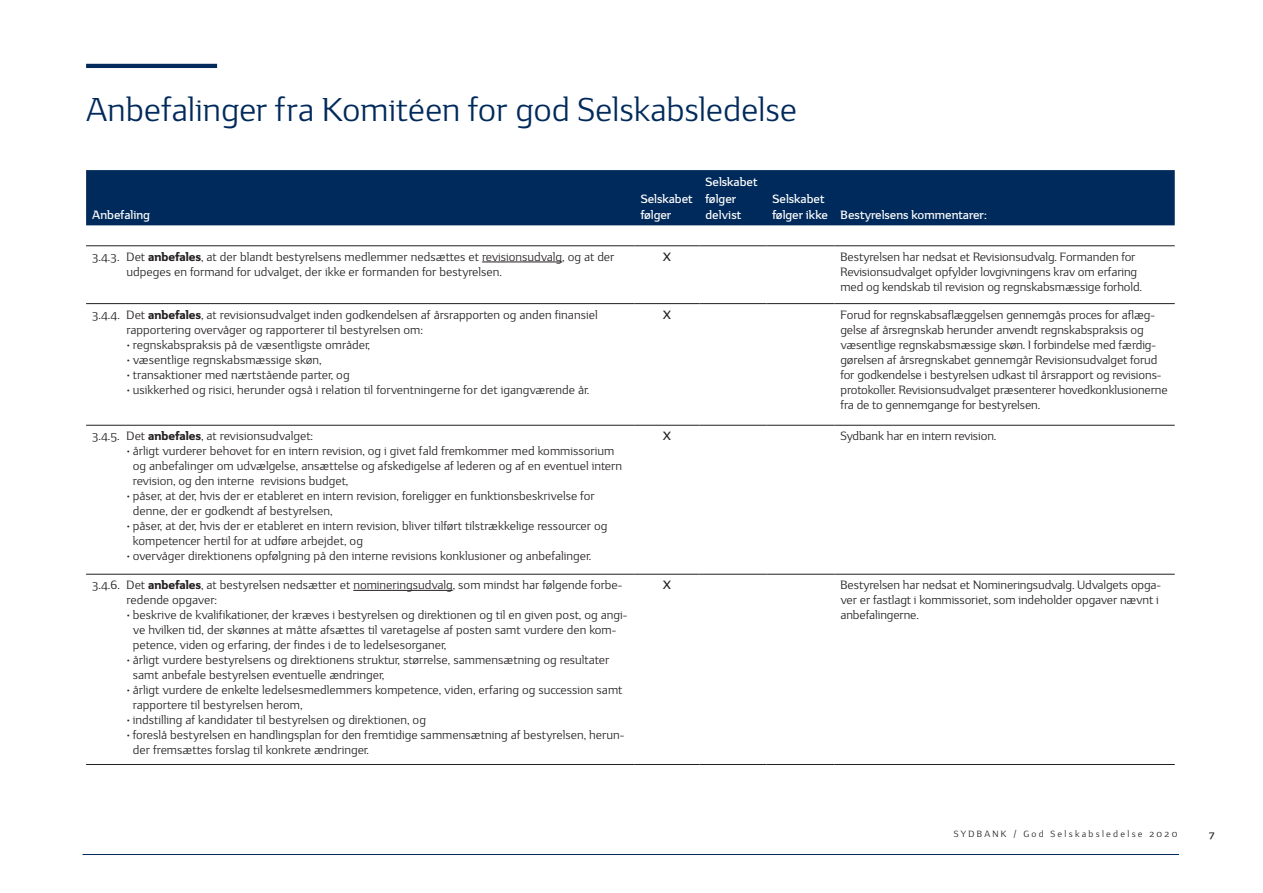
<style>
.page{position:relative;width:1263px;height:893px;background:#fff}
.page>*{position:absolute;margin:0;border:0;box-sizing:border-box;transform-origin:0 0}
.Opslag_overskrift_22{font:33px "Sydbank";letter-spacing:-.005em;color:#002a5b}
.Brødtekst{font:12px/15px "Sydbank";color:#231f20}
.Tabel_overskrift{font:700 12px/16.5px "Sydbank";color:#fff}
.Brødtekst-2{font:700 12px "Sydbank";color:#231f20}
.t1{font:700 9.75px "Sydbank";color:#231f20}
.t2{font:9px "Sydbank";letter-spacing:.25em;color:#231f20}
.s1{font-weight:800}
</style>
<div class="page">
<hr style="left:82px;top:854px;width:1097px;height:1px;background:#002a5b">
<div style="left:86px;top:170px;width:1089px;height:55px;background:#002a5b"></div>
<hr style="left:86px;top:245px;width:549px;height:1px;background:#231f20">
<hr style="left:635px;top:245px;width:64px;height:1px;background:#231f20">
<hr style="left:699px;top:245px;width:67px;height:1px;background:#231f20">
<hr style="left:766px;top:245px;width:68px;height:1px;background:#231f20">
<hr style="left:834px;top:245px;width:341px;height:1px;background:#231f20">
<hr style="left:86px;top:303px;width:549px;height:1px;background:#231f20">
<hr style="left:635px;top:303px;width:64px;height:1px;background:#231f20">
<hr style="left:699px;top:303px;width:67px;height:1px;background:#231f20">
<hr style="left:766px;top:303px;width:68px;height:1px;background:#231f20">
<hr style="left:834px;top:303px;width:341px;height:1px;background:#231f20">
<hr style="left:86px;top:425px;width:549px;height:1px;background:#231f20">
<hr style="left:635px;top:425px;width:64px;height:1px;background:#231f20">
<hr style="left:699px;top:425px;width:67px;height:1px;background:#231f20">
<hr style="left:766px;top:425px;width:68px;height:1px;background:#231f20">
<hr style="left:834px;top:425px;width:341px;height:1px;background:#231f20">
<hr style="left:86px;top:574px;width:549px;height:1px;background:#231f20">
<hr style="left:635px;top:574px;width:64px;height:1px;background:#231f20">
<hr style="left:699px;top:574px;width:67px;height:1px;background:#231f20">
<hr style="left:766px;top:574px;width:68px;height:1px;background:#231f20">
<hr style="left:834px;top:574px;width:341px;height:1px;background:#231f20">
<hr style="left:86px;top:764px;width:549px;height:1px;background:#231f20">
<hr style="left:635px;top:764px;width:64px;height:1px;background:#231f20">
<hr style="left:699px;top:764px;width:67px;height:1px;background:#231f20">
<hr style="left:766px;top:764px;width:68px;height:1px;background:#231f20">
<hr style="left:834px;top:764px;width:341px;height:1px;background:#231f20">
<hr style="left:482px;top:262px;width:80px;height:1px;background:#231f20">
<hr style="left:353px;top:590px;width:100px;height:1px;background:#231f20">
<hr style="left:86px;top:64px;width:131px;height:4px;background:#002a5b">
<p class="Opslag_overskrift_22" style="left:86px;top:92px;width:713px">Anbefalinger fra Komitéen for god Selskabsledelse</p>
<p class="Tabel_overskrift" style="left:92px;top:208px;width:59px">Anbefaling</p>
<p class="Tabel_overskrift" style="left:641px;top:192px;width:53px">Selskabet følger</p>
<p class="Tabel_overskrift" style="left:705px;top:175px;width:53px">Selskabet følger</p>
<p class="Tabel_overskrift" style="left:705px;top:208px;width:37px">delvist</p>
<p class="Tabel_overskrift" style="left:772px;top:192px;width:57px">Selskabet følger ikke</p>
<p class="Tabel_overskrift" style="left:840px;top:208px;width:148px">Bestyrelsens kommentarer:</p>
<p class="Brødtekst" style="left:127px;top:250px;width:489px;text-indent:-35px">3.4.3. Det <span class="s1">anbefales</span>, at der blandt bestyrelsens medlemmer nedsættes et revisionsudvalg, og at der udpeges en formand for udvalget, der ikke er formanden for bestyrelsen.</p>
<p class="Brødtekst-2" style="left:663px;top:250px;width:10px">X</p>
<p class="Brødtekst" style="left:840px;top:250px;width:298px">Bestyrelsen har nedsat et Revisionsudvalg. Formanden for<br>Revisionsudvalget opfylder lovgivningens krav om erfaring</p>
<p class="Brødtekst" style="left:840px;top:280px;width:303px">med og kendskab til revision og regnskabsmæssige forhold.</p>
<p class="Brødtekst" style="left:127px;top:307px;width:473px;text-indent:-35px">3.4.4. Det <span class="s1">anbefales</span>, at revisionsudvalget inden godkendelsen af årsrapporten og anden finansiel rapportering overvåger og rapporterer til bestyrelsen om:</p>
<p class="Brødtekst" style="left:126px;top:337px;width:246px">• regnskabspraksis på de væsentligste områder,</p>
<p class="Brødtekst" style="left:126px;top:352px;width:197px">• væsentlige regnskabsmæssige skøn,</p>
<p class="Brødtekst" style="left:126px;top:367px;width:225px">• transaktioner med nærtstående parter, og</p>
<p class="Brødtekst" style="left:126px;top:382px;width:465px">• usikkerhed og risici, herunder også i relation til forventningerne for det igangværende år.</p>
<p class="Brødtekst-2" style="left:663px;top:307px;width:10px">X</p>
<p class="Brødtekst" style="left:840px;top:307px;width:329px">Forud for regnskabsaflæggelsen gennemgås proces for aflæg&shy;gelse af årsregnskab herunder anvendt regnskabspraksis og væsentlige regnskabsmæssige skøn. I forbindelse med færdig&shy;gørelsen af årsregnskabet gennemgår Revisionsudvalget forud for godkendelse i bestyrelsen udkast til årsrapport og revisions&shy;protokoller. Revisionsudvalget præsenterer hovedkonklusionerne fra de to gennemgange for bestyrelsen.</p>
<p class="Brødtekst" style="left:92px;top:429px;width:223px">3.4.5. Det <span class="s1">anbefales</span>, at revisionsudvalget:</p>
<p class="Brødtekst" style="left:133px;top:444px;width:491px;text-indent:-7px">• årligt vurderer behovet for en intern revision, og i givet fald fremkommer med kommissorium og anbefalinger om udvælgelse, ansættelse og afskedigelse af lederen og af en eventuel intern revision, og den interne revisions budget,</p>
<p class="Brødtekst" style="left:133px;top:489px;width:463px;text-indent:-7px">• påser, at der, hvis der er etableret en intern revision, foreligger en funktionsbeskrivelse for denne, der er godkendt af bestyrelsen,</p>
<p class="Brødtekst" style="left:133px;top:519px;width:476px;text-indent:-7px">• påser, at der, hvis der er etableret en intern revision, bliver tilført tilstrækkelige ressourcer og kompetencer hertil for at udføre arbejdet, og</p>
<p class="Brødtekst" style="left:126px;top:549px;width:467px">• overvåger direktionens opfølgning på den interne revisions konklusioner og anbefalinger.</p>
<p class="Brødtekst" style="left:127px;top:578px;width:497px;text-indent:-35px">3.4.6. Det <span class="s1">anbefales</span>, at bestyrelsen nedsætter et nomineringsudvalg, som mindst har følgende forbe&shy;redende opgaver:</p>
<p class="Brødtekst" style="left:133px;top:608px;width:496px;text-indent:-7px">• beskrive de kvalifikationer, der kræves i bestyrelsen og direktionen og til en given post, og angi&shy;ve hvilken tid, der skønnes at måtte afsættes til varetagelse af posten samt vurdere den kom&shy;petence, viden og erfaring, der findes i de to ledelsesorganer,</p>
<p class="Brødtekst" style="left:133px;top:653px;width:478px;text-indent:-7px">• årligt vurdere bestyrelsens og direktionens struktur, størrelse, sammensætning og resultater samt anbefale bestyrelsen eventuelle ændringer,</p>
<p class="Brødtekst" style="left:133px;top:683px;width:491px;text-indent:-7px">• årligt vurdere de enkelte ledelsesmedlemmers kompetence, viden, erfaring og succession samt rapportere til bestyrelsen herom,</p>
<p class="Brødtekst" style="left:126px;top:713px;width:301px">• indstilling af kandidater til bestyrelsen og direktionen, og</p>
<p class="Brødtekst" style="left:133px;top:728px;width:493px;text-indent:-7px">• foreslå bestyrelsen en handlingsplan for den fremtidige sammensætning af bestyrelsen, herun&shy;der fremsættes forslag til konkrete ændringer.</p>
<p class="Brødtekst-2" style="left:663px;top:429px;width:10px">X</p>
<p class="Brødtekst" style="left:840px;top:429px;width:157px">Sydbank har en intern revision.</p>
<p class="Brødtekst-2" style="left:663px;top:578px;width:10px">X</p>
<p class="Brødtekst" style="left:840px;top:578px;width:322px">Bestyrelsen har nedsat et Nomineringsudvalg. Udvalgets opga&shy;ver er fastlagt i kommissoriet, som indeholder opgaver nævnt i anbefalingerne.</p>
<p class="t2" style="left:954px;top:829px;width:225px">SYDBANK / God Selskabsledelse 2020</p>
<p class="t1" style="left:1209px;top:829px;width:7px">7</p>
</div>
